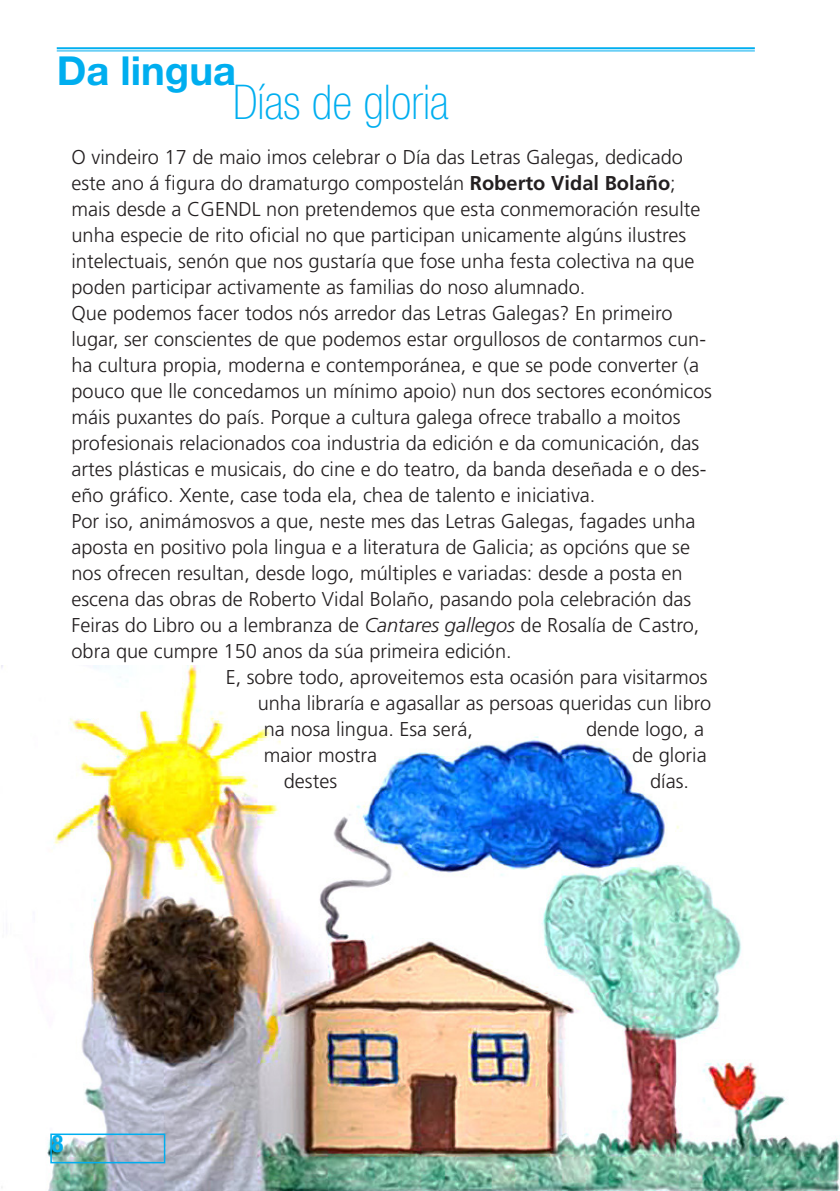
<style>
.page{position:relative;width:840px;height:1191px;background:#fff}
.page>*{position:absolute;margin:0;border:0;box-sizing:border-box;transform-origin:0 0}
.t1{font:100 condensed 48px "Helvetica Neue LT Std";color:#00aeef}
.t2{font:700 40px "Helvetica Neue LT Std";color:#00aeef}
.t3{font:700 condensed 24px "Helvetica Neue LT Std";color:#00aeef}
.t4{font:300 20px "Frutiger LT Std";color:#231f20}
.s1{font-weight:700}
.s2{font-style:italic}
</style>
<div class="page">
<img style="left:1px;top:665px;width:838px;height:526px">
<div style="left:50px;top:1133px;width:115px;height:30px;border:2px solid #00aeef"></div>
<hr style="left:57px;top:47px;width:697px;height:2px;background:#00aeef">
<hr style="left:57px;top:51px;width:697px;height:1px;background:#00aeef">
<h2 class="t2" style="left:57px;top:46px;width:181px">Da lingua</h2>
<h1 class="t1" style="left:232px;top:75px;width:217px">Días de gloria</h1>
<p class="t4" style="left:71px;top:145px;width:612px">O vindeiro 17 de maio imos celebrar o Día das Letras Galegas, dedicado</p>
<p class="t4" style="left:71px;top:171px;width:605px">este ano á figura do dramaturgo compostelán <span class="s1">Roberto Vidal Bolaño</span>;</p>
<p class="t4" style="left:71px;top:197px;width:630px">mais desde a CGENDL non pretendemos que esta conmemoración resulte</p>
<p class="t4" style="left:71px;top:223px;width:616px">unha especie de rito oficial no que participan unicamente algúns ilustres</p>
<p class="t4" style="left:71px;top:249px;width:624px">intelectuais, senón que nos gustaría que fose unha festa colectiva na que</p>
<p class="t4" style="left:71px;top:275px;width:515px">poden participar activamente as familias do noso alumnado.</p>
<p class="t4" style="left:71px;top:301px;width:602px">Que podemos facer todos nós arredor das Letras Galegas? En primeiro</p>
<p class="t4" style="left:71px;top:327px;width:635px">lugar, ser conscientes de que podemos estar orgullosos de contarmos cun-</p>
<p class="t4" style="left:71px;top:353px;width:628px">ha cultura propia, moderna e contemporánea, e que se pode converter (a</p>
<p class="t4" style="left:71px;top:379px;width:641px">pouco que lle concedamos un mínimo apoio) nun dos sectores económicos</p>
<p class="t4" style="left:71px;top:405px;width:610px">máis puxantes do país. Porque a cultura galega ofrece traballo a moitos</p>
<p class="t4" style="left:71px;top:431px;width:629px">profesionais relacionados coa industria da edición e da comunicación, das</p>
<p class="t4" style="left:71px;top:457px;width:636px">artes plásticas e musicais, do cine e do teatro, da banda deseñada e o des-</p>
<p class="t4" style="left:71px;top:483px;width:525px">eño gráfico. Xente, case toda ela, chea de talento e iniciativa.</p>
<p class="t4" style="left:71px;top:509px;width:625px">Por iso, animámosvos a que, neste mes das Letras Galegas, fagades unha</p>
<p class="t4" style="left:71px;top:535px;width:619px">aposta en positivo pola lingua e a literatura de Galicia; as opcións que se</p>
<p class="t4" style="left:71px;top:561px;width:612px">nos ofrecen resultan, desde logo, múltiples e variadas: desde a posta en</p>
<p class="t4" style="left:71px;top:587px;width:621px">escena das obras de Roberto Vidal Bolaño, pasando pola celebración das</p>
<p class="t4" style="left:71px;top:613px;width:629px">Feiras do Libro ou a lembranza de <span class="s2">Cantares gallegos</span> de Rosalía de Castro,</p>
<p class="t4" style="left:71px;top:639px;width:441px">obra que cumpre 150 anos da súa primeira edición.</p>
<p class="t4" style="left:225px;top:665px;width:483px">E, sobre todo, aproveitemos esta ocasión para visitarmos</p>
<p class="t4" style="left:257px;top:691px;width:455px">unha libraría e agasallar as persoas queridas cun libro</p>
<p class="t4" style="left:263px;top:717px;width:210px">na nosa lingua. Esa será,</p>
<p class="t4" style="left:585px;top:717px;width:119px">dende logo, a</p>
<p class="t4" style="left:263px;top:743px;width:115px">maior mostra</p>
<p class="t4" style="left:631px;top:743px;width:76px">de gloria</p>
<p class="t4" style="left:283px;top:769px;width:55px">destes</p>
<p class="t4" style="left:649px;top:769px;width:40px">días.</p>
<p class="t3" style="left:52px;top:1129px;width:13px">8</p>
</div>
